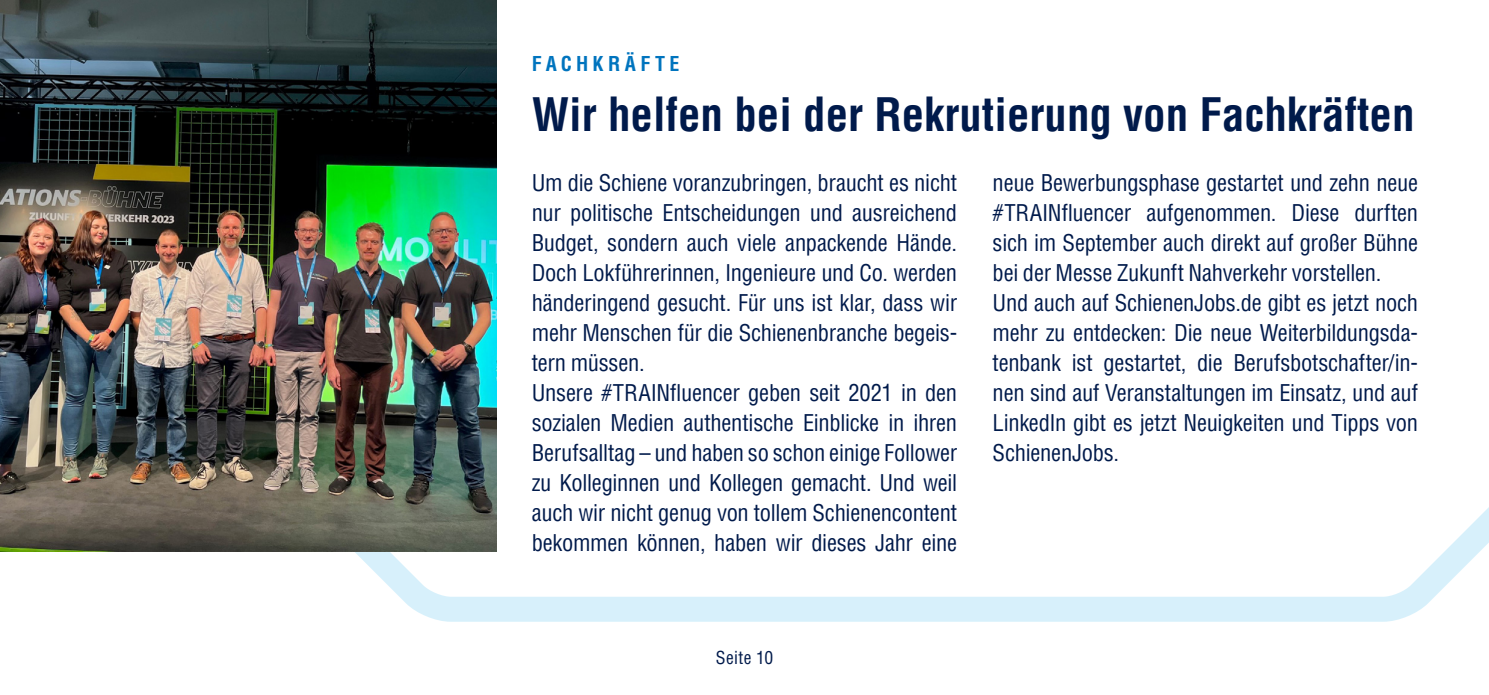
<style>
.page{position:relative;width:1489px;height:695px;background:#fff}
.page>*{position:absolute;margin:0;border:0;box-sizing:border-box;transform-origin:0 0}
.Überschrift{font:700 condensed 45px "Helvetica LT Pro";color:#001a4b}
.Fließtext{font:condensed 22.5px/30px "Helvetica LT Pro";letter-spacing:-.01em;color:#001a4b;text-align:justify}
.Themenüberschrift{font:700 condensed 20px "Helvetica LT Pro";letter-spacing:.22em;color:#0074be}
.Fördermitglieder{font:condensed 17.5px "Helvetica LT Std";letter-spacing:.025em;color:#001a4b}
</style>
<div class="page">
<svg style="left:256px;top:436px;width:1232px;height:186px"></svg>
<img style="left:0;top:0;width:496px;height:551px">
<p class="Themenüberschrift" style="left:531px;top:50px;width:149px">FACHKRÄFTE</p>
<p class="Überschrift" style="left:531px;top:84px;width:884px">Wir helfen bei der Rekrutierung von Fachkräften</p>
<p class="Fließtext" style="left:531px;top:168px;width:427px">Um die Schiene voranzubringen, braucht es nicht nur politische Entscheidungen und ausreichend Budget, sondern auch viele anpackende Hände.<br>Doch Lokführerinnen, Ingenieure und Co. werden händeringend gesucht. Für uns ist klar, dass wir mehr Menschen für die Schienenbranche begeis&shy;tern müssen.</p>
<p class="Fließtext" style="left:531px;top:378px;width:427px">Unsere #TRAINfluencer geben seit 2021 in den sozialen Medien authentische Einblicke in ihren Berufsalltag – und haben so schon einige Follower zu Kolleginnen und Kollegen gemacht. Und weil auch wir nicht genug von tollem Schienencontent bekommen können, haben wir dieses Jahr eine</p>
<p class="Fließtext" style="left:992px;top:168px;width:427px">neue Bewerbungsphase gestartet und zehn neue #TRAINfluencer aufgenommen. Diese durften sich im September auch direkt auf großer Bühne bei der Messe Zukunft Nahverkehr vorstellen.</p>
<p class="Fließtext" style="left:992px;top:288px;width:427px">Und auch auf SchienenJobs.de gibt es jetzt noch mehr zu entdecken: Die neue Weiterbildungsda&shy;tenbank ist gestartet, die Berufsbotschafter/in&shy;nen sind auf Veranstaltungen im Einsatz, und auf LinkedIn gibt es jetzt Neuigkeiten und Tipps von SchienenJobs.</p>
<p class="Fördermitglieder" style="left:715px;top:646px;width:59px">Seite 10</p>
</div>
